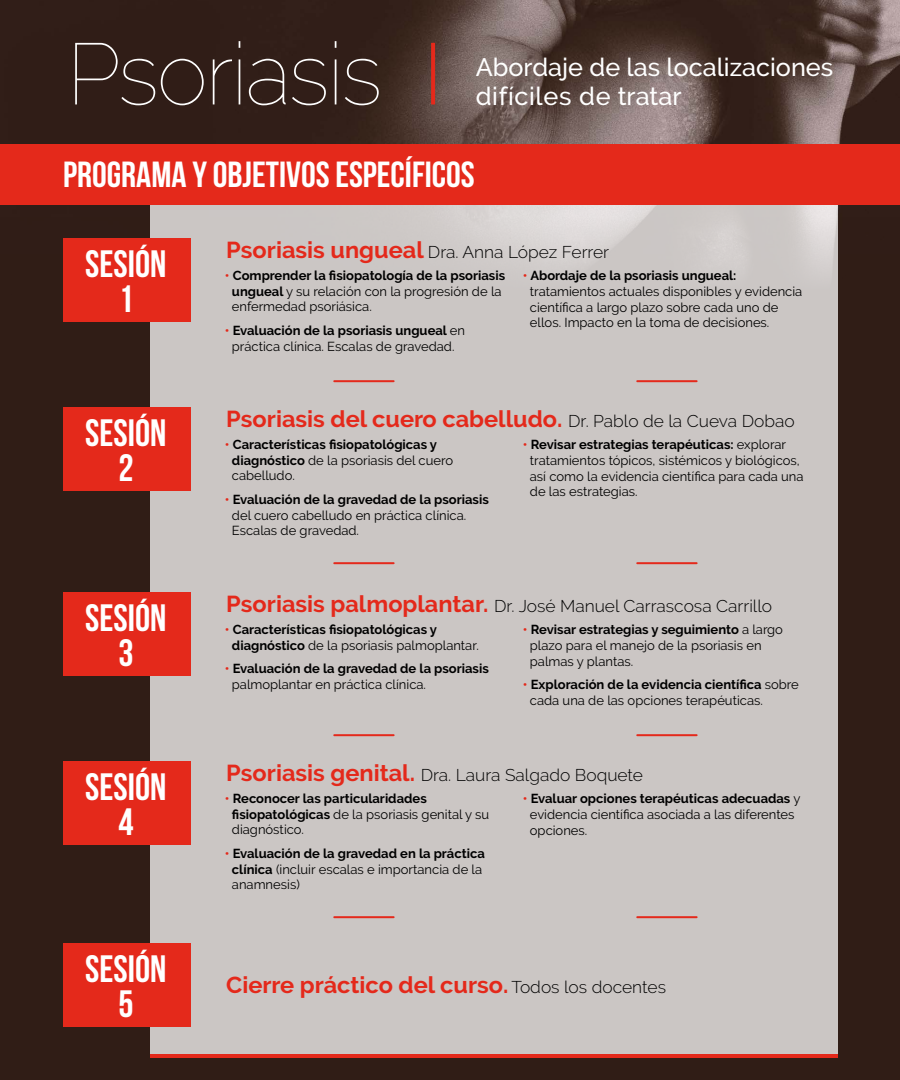
<style>
.page{position:relative;width:900px;height:1080px;background:#fff}
.page>*{position:absolute;margin:0;border:0;box-sizing:border-box;transform-origin:0 0}
.t1{font:100 86.7px "Raleway";letter-spacing:-.025em;color:#fff}
.t2{font:700 38.1px/36px "Bebas Neue";color:#fff;text-align:center}
.t3{font:700 36.3px "Bebas Neue";color:#fff}
.t4{font:500 25.2px/28.8px "Raleway";color:#fff}
.t5{font:700 23px "Raleway";color:#e4291b}
.t6{font:300 17px "Raleway";color:#000}
.t7{font:13px/15.6px "Raleway";color:#000}
.t8{font:700 13px/15.6px "Raleway";color:#000}
.s1{font-weight:700;font-size:23px;color:#e4291b}
.s2{font-weight:700;color:#e4291b}
.s3{font-weight:700}
.s4{font-weight:300;font-size:17px;color:#000}
.s5{color:#e4291b}
.s6{font-weight:400}
</style>
<div class="page">
<img style="left:0;top:0;width:900px;height:145px">
<div style="left:0;top:189px;width:900px;height:891px;background:#301d16"></div>
<svg style="left:431px;top:43px;width:4px;height:61px"></svg>
<div style="left:0;top:145px;width:900px;height:60px;background:#e4291b"></div>
<div style="left:150px;top:205px;width:688px;height:853px;background:#cbc6c4"></div>
<div style="left:63px;top:238px;width:128px;height:84px;background:#e4291b"></div>
<hr style="left:637px;top:380px;width:60px;height:2px;background:#e4291b">
<hr style="left:334px;top:380px;width:60px;height:2px;background:#e4291b">
<hr style="left:150px;top:1054px;width:688px;height:4px;background:#e4291b">
<div style="left:63px;top:407px;width:128px;height:84px;background:#e4291b"></div>
<hr style="left:637px;top:562px;width:60px;height:2px;background:#e4291b">
<hr style="left:334px;top:562px;width:60px;height:2px;background:#e4291b">
<div style="left:63px;top:943px;width:128px;height:84px;background:#e4291b"></div>
<div style="left:63px;top:592px;width:128px;height:84px;background:#e4291b"></div>
<hr style="left:637px;top:734px;width:60px;height:2px;background:#e4291b">
<hr style="left:334px;top:734px;width:60px;height:2px;background:#e4291b">
<div style="left:63px;top:761px;width:128px;height:84px;background:#e4291b"></div>
<hr style="left:637px;top:916px;width:60px;height:2px;background:#e4291b">
<hr style="left:334px;top:916px;width:60px;height:2px;background:#e4291b">
<h1 class="t1" style="left:67px;top:23px;width:317px">Psoriasis</h1>
<h3 class="t4" style="left:476px;top:53px;width:359px">Abordaje de las localizaciones difíciles de tratar</h3>
<h3 class="t3" style="left:63px;top:155px;width:413px">PROGRAMA Y OBJETIVOS ESPECÍFICOS</h3>
<h2 class="t2" style="left:85px;top:245px;width:83px">SESIÓN<br>1</h2>
<h2 class="t2" style="left:85px;top:414px;width:83px">SESIÓN<br>2</h2>
<h2 class="t2" style="left:85px;top:599px;width:83px">SESIÓN<br>3</h2>
<h2 class="t2" style="left:85px;top:768px;width:83px">SESIÓN<br>4</h2>
<h2 class="t2" style="left:85px;top:950px;width:83px">SESIÓN<br>5</h2>
<h3 class="t6" style="left:226px;top:242px;width:384px"><span class="s1">Psoriasis ungueal</span> Dra. Anna López Ferrer</h3>
<p class="t7" style="left:232px;top:268px;width:275px;text-indent:-7px"><span class="s2">•</span> <span class="s3">Comprender la fisiopatología de la psoriasis ungueal</span> y su relación con la progresión de la enfermedad psoriásica.</p>
<p class="t7" style="left:225px;top:323px;width:241px;text-align:center"><span class="s2">•</span> <span class="s3">Evaluación de la psoriasis ungueal</span> en práctica clínica. Escalas de gravedad.</p>
<p class="t7" style="left:530px;top:268px;width:274px;text-indent:-7px"><span class="s2">•</span> <span class="s3">Abordaje de la psoriasis ungueal: </span>tratamientos actuales disponibles y evidencia científica a largo plazo sobre cada uno de ellos. Impacto en la toma de decisiones.</p>
<h3 class="t5" style="left:226px;top:405px;width:570px">Psoriasis del cuero cabelludo. <span class="s4">Dr. Pablo de la Cueva Dobao</span></h3>
<p class="t8" style="left:232px;top:437px;width:223px;text-indent:-7px"><span class="s5">•</span> Características fisiopatológicas y diagnóstico <span class="s6">de la psoriasis del cuero cabelludo.</span></p>
<p class="t7" style="left:232px;top:492px;width:258px;text-indent:-7px"><span class="s2">•</span> <span class="s3">Evaluación de la gravedad de la psoriasis </span>del cuero cabelludo en práctica clínica.<br>Escalas de gravedad.</p>
<p class="t7" style="left:530px;top:437px;width:275px;text-indent:-7px"><span class="s2">•</span> <span class="s3">Revisar estrategias terapéuticas:</span> explorar tratamientos tópicos, sistémicos y biológicos, así como la evidencia científica para cada una de las estrategias.</p>
<h3 class="t6" style="left:226px;top:596px;width:547px"><span class="s1">Psoriasis palmoplantar.</span> Dr. José Manuel Carrascosa Carrillo</h3>
<p class="t8" style="left:232px;top:622px;width:248px;text-indent:-7px"><span class="s5">•</span> Características fisiopatológicas y diagnóstico <span class="s6">de la psoriasis palmoplantar.</span></p>
<p class="t8" style="left:232px;top:661px;width:258px;text-indent:-7px"><span class="s5">•</span> Evaluación de la gravedad de la psoriasis <span class="s6">palmoplantar en práctica clínica.</span></p>
<p class="t7" style="left:530px;top:622px;width:255px;text-indent:-7px"><span class="s2">•</span> <span class="s3">Revisar estrategias y seguimiento</span> a largo plazo para el manejo de la psoriasis en palmas y plantas.</p>
<p class="t7" style="left:530px;top:677px;width:270px;text-indent:-7px"><span class="s2">•</span> <span class="s3">Exploración de la evidencia científica</span> sobre cada una de las opciones terapéuticas.</p>
<h3 class="t6" style="left:226px;top:765px;width:418px"><span class="s1">Psoriasis genital.</span> Dra. Laura Salgado Boquete</h3>
<p class="t8" style="left:232px;top:791px;width:259px;text-indent:-7px"><span class="s5">•</span> Reconocer las particularidades fisiopatológicas <span class="s6">de la psoriasis genital y su diagnóstico.</span></p>
<p class="t8" style="left:232px;top:846px;width:254px;text-indent:-7px"><span class="s5">•</span> Evaluación de la gravedad en la práctica clínica <span class="s6">(incluir escalas e importancia de la anamnesis)</span></p>
<p class="t7" style="left:530px;top:791px;width:272px;text-indent:-7px"><span class="s2">•</span> <span class="s3">Evaluar opciones terapéuticas adecuadas</span> y evidencia científica asociada a las diferentes opciones.</p>
<h3 class="t5" style="left:226px;top:971px;width:441px">Cierre práctico del curso. <span class="s4">Todos los docentes</span></h3>
</div>
